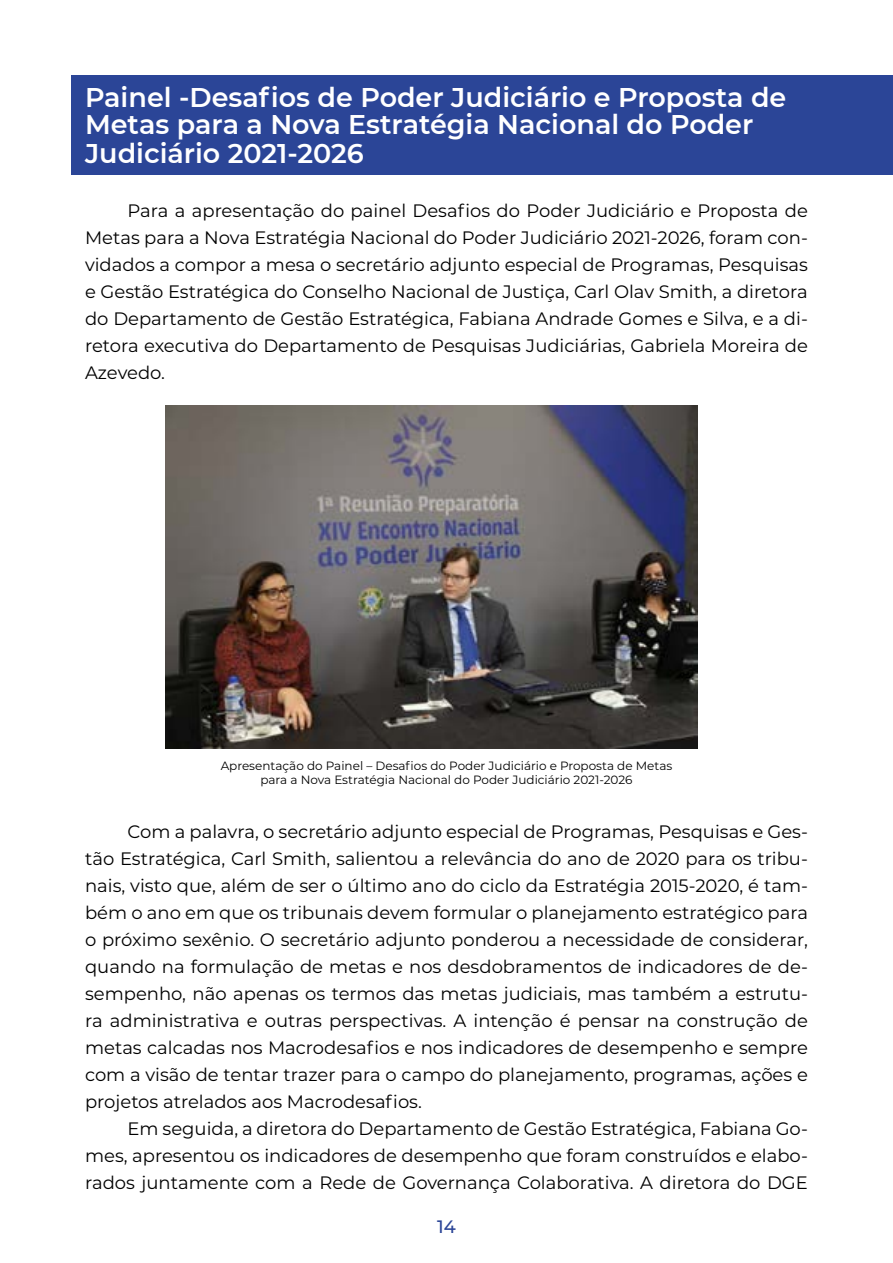
<style>
.page{position:relative;width:893px;height:1263px;background:#fff}
.page>*{position:absolute;margin:0;border:0;box-sizing:border-box;transform-origin:0 0}
.t1{font:600 27px/28px "Montserrat";color:#fff}
.t2{font:18px/27px "Montserrat";color:#000;text-align:justify}
.t3{font:500 18px "Montserrat";color:#2b4597}
.t4{font:12px/13.5px "Montserrat";color:#000;text-align:center}
</style>
<div class="page">
<div style="left:71px;top:75px;width:822px;height:100px;background:#2b4597"></div>
<img style="left:166px;top:405px;width:531px;height:343px">
<h1 class="t1" style="left:85px;top:82px;width:703px">Painel -Desafios de Poder Judiciário e Proposta de<br>Metas para a Nova Estratégia Nacional do Poder<br>Judiciário 2021-2026</h1>
<p class="t2" style="left:85px;top:197px;width:724px;text-indent:43px">Para a apresentação do painel Desafios do Poder Judiciário e Proposta de Metas para a Nova Estratégia Nacional do Poder Judiciário 2021-2026, foram con&shy;vidados a compor a mesa o secretário adjunto especial de Programas, Pesquisas e Gestão Estratégica do Conselho Nacional de Justiça, Carl Olav Smith, a diretora do Departamento de Gestão Estratégica, Fabiana Andrade Gomes e Silva, e a di&shy;retora executiva do Departamento de Pesquisas Judiciárias, Gabriela Moreira de Azevedo.</p>
<p class="t4" style="left:221px;top:759px;width:453px">Apresentação do Painel – Desafios do Poder Judiciário e Proposta de Metas para a Nova Estratégia Nacional do Poder Judiciário 2021-2026</p>
<p class="t2" style="left:85px;top:817px;width:724px;text-indent:43px">Com a palavra, o secretário adjunto especial de Programas, Pesquisas e Ges&shy;tão Estratégica, Carl Smith, salientou a relevância do ano de 2020 para os tribu&shy;nais, visto que, além de ser o último ano do ciclo da Estratégia 2015-2020, é tam&shy;bém o ano em que os tribunais devem formular o planejamento estratégico para o próximo sexênio. O secretário adjunto ponderou a necessidade de considerar, quando na formulação de metas e nos desdobramentos de indicadores de de&shy;sempenho, não apenas os termos das metas judiciais, mas também a estrutu&shy;ra administrativa e outras perspectivas. A intenção é pensar na construção de metas calcadas nos Macrodesafios e nos indicadores de desempenho e sempre com a visão de tentar trazer para o campo do planejamento, programas, ações e projetos atrelados aos Macrodesafios.</p>
<p class="t2" style="left:85px;top:1114px;width:724px;text-indent:43px">Em seguida, a diretora do Departamento de Gestão Estratégica, Fabiana Go&shy;mes, apresentou os indicadores de desempenho que foram construídos e elabo&shy;rados juntamente com a Rede de Governança Colaborativa. A diretora do DGE</p>
<p class="t3" style="left:437px;top:1213px;width:20px">14</p>
</div>
